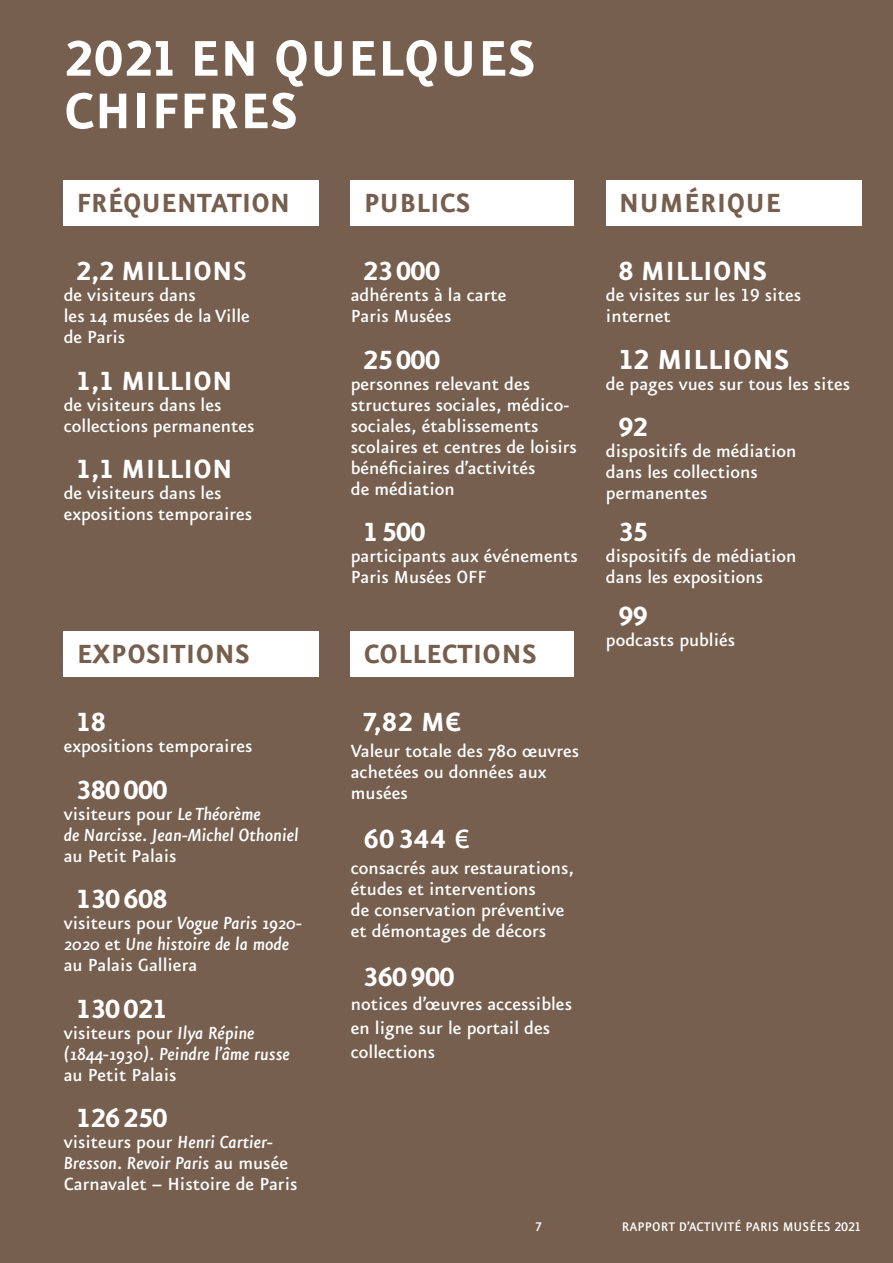
<style>
.page{position:relative;width:893px;height:1263px;background:#765f4e}
.page>*{position:absolute;margin:0;border:0;box-sizing:border-box;transform-origin:0 0}
.t1{font:700 60px/52.5px "Eureka Sans Pro";letter-spacing:.01em;color:#fff}
.t2{font:700 33px "Eureka Sans Pro";letter-spacing:.01em;color:#fff}
.t3{font:700 31.5px "Eureka Sans Pro";color:#fff}
.t4{font:700 31.5px "Eureka Sans Pro";letter-spacing:.01em;color:#765f4e}
.t5{font:500 21px/21px "Eureka Sans Pro";color:#fff}
.t6{font:italic 500 21px/21px "Eureka Sans Pro";color:#fff}
.t7{font:500 15px "Eureka Sans Pro";letter-spacing:.01em;color:#fff}
.s1{font-weight:500}
.s2{font-style:normal}
.s3{font-style:italic}
</style>
<div class="page">
<div style="left:64px;top:180px;width:255px;height:46px;background:#fff"></div>
<div style="left:64px;top:631px;width:255px;height:46px;background:#fff"></div>
<div style="left:351px;top:180px;width:223px;height:46px;background:#fff"></div>
<div style="left:351px;top:631px;width:223px;height:46px;background:#fff"></div>
<div style="left:606px;top:180px;width:255px;height:46px;background:#fff"></div>
<h1 class="t1" style="left:64px;top:31px;width:473px">2021 EN QUELQUES<br>CHIFFRES</h1>
<h3 class="t4" style="left:77px;top:184px;width:215px">FRÉQUENTATION</h3>
<h3 class="t3" style="left:77px;top:252px;width:172px">2,2 MILLION<span class="s1">S</span></h3>
<p class="t5" style="left:64px;top:284px;width:188px">de visiteurs dans<br>les 14 musées de la Ville de Paris</p>
<h3 class="t3" style="left:77px;top:361px;width:157px">1,1 MILLION</h3>
<p class="t5" style="left:64px;top:394px;width:192px">de visiteurs dans les collections permanentes</p>
<h3 class="t3" style="left:77px;top:450px;width:157px">1,1 MILLION</h3>
<p class="t5" style="left:64px;top:482px;width:190px">de visiteurs dans les expositions temporaires</p>
<h3 class="t4" style="left:77px;top:635px;width:174px">EXPOSITIONS</h3>
<h3 class="t3" style="left:77px;top:703px;width:30px">18</h3>
<p class="t5" style="left:64px;top:735px;width:190px">expositions temporaires</p>
<h3 class="t3" style="left:77px;top:770px;width:92px">380 000</h3>
<p class="t6" style="left:64px;top:803px;width:237px"><span class="s2">visiteurs pour</span> Le Théorème<br>de Narcisse. Jean-Michel Othoniel</p>
<p class="t5" style="left:64px;top:845px;width:114px">au Petit Palais</p>
<h3 class="t3" style="left:77px;top:880px;width:92px">130 608</h3>
<p class="t6" style="left:64px;top:912px;width:240px"><span class="s2">visiteurs pour</span> Vogue Paris 1920-<br>2020 <span class="s2">et</span> Une histoire de la mode <span class="s2">au Palais Galliera</span></p>
<h3 class="t3" style="left:77px;top:990px;width:92px">130 021</h3>
<p class="t6" style="left:64px;top:1022px;width:228px"><span class="s2">visiteurs pour</span> Ilya Répine (1844-1930). Peindre l’âme russe</p>
<p class="t5" style="left:64px;top:1064px;width:114px">au Petit Palais</p>
<h3 class="t3" style="left:77px;top:1099px;width:92px">126 250</h3>
<p class="t5" style="left:64px;top:1131px;width:235px">visiteurs pour <span class="s3">Henri Cartier-<br>Bresson. Revoir Paris</span> au musée<br>Carnavalet – Histoire de Paris</p>
<h3 class="t4" style="left:364px;top:184px;width:108px">PUBLICS</h3>
<h3 class="t3" style="left:364px;top:252px;width:78px">23 000</h3>
<p class="t5" style="left:351px;top:284px;width:157px">adhérents à la carte<br>Paris Musées</p>
<h3 class="t3" style="left:364px;top:340px;width:78px">25 000</h3>
<p class="t5" style="left:351px;top:373px;width:228px">personnes relevant des structures sociales, médico&shy;sociales, établissements scolaires et centres de loisirs bénéficiaires d’activités<br>de médiation</p>
<h3 class="t3" style="left:364px;top:513px;width:63px">1 500</h3>
<p class="t5" style="left:351px;top:545px;width:228px">participants aux événements<br>Paris Musées OFF</p>
<h3 class="t4" style="left:364px;top:635px;width:174px">COLLECTIONS</h3>
<h3 class="t3" style="left:364px;top:703px;width:99px">7,82 M€</h3>
<p class="t5" style="left:351px;top:740px;width:230px">Valeur totale des 780 œuvres achetées ou données aux musées</p>
<h3 class="t3" style="left:364px;top:820px;width:108px">60344 <span class="s1">€</span></h3>
<p class="t5" style="left:351px;top:857px;width:225px">consacrés aux restaurations, études et interventions<br>de conservation préventive et démontages de décors</p>
<h3 class="t3" style="left:364px;top:958px;width:92px">360 900</h3>
<p class="t5" style="left:351px;top:992px;width:223px;line-height:24px">notices d’œuvres accessibles en ligne sur le portail des collections</p>
<h3 class="t4" style="left:619px;top:184px;width:164px">NUMÉRIQUE</h3>
<h3 class="t3" style="left:619px;top:252px;width:150px">8 MILLIONS</h3>
<p class="t5" style="left:606px;top:284px;width:197px">de visites sur les 19 sites internet</p>
<h2 class="t2" style="left:619px;top:339px;width:172px">12 MILLIONS</h2>
<p class="t5" style="left:606px;top:373px;width:246px">de pages vues sur tous les sites</p>
<h3 class="t3" style="left:619px;top:408px;width:30px">92</h3>
<p class="t5" style="left:606px;top:441px;width:192px">dispositifs de médiation dans les collections permanentes</p>
<h3 class="t3" style="left:619px;top:513px;width:30px">35</h3>
<p class="t5" style="left:606px;top:546px;width:192px">dispositifs de médiation dans les expositions</p>
<h3 class="t3" style="left:619px;top:597px;width:30px">99</h3>
<p class="t5" style="left:606px;top:630px;width:131px">podcasts publiés</p>
<p class="t7" style="left:536px;top:1218px;width:8px">7</p>
<p class="t7" style="left:622px;top:1218px;width:240px">RAPPORT D’ACTIVITÉ PARIS MUSÉES 2021</p>
</div>
